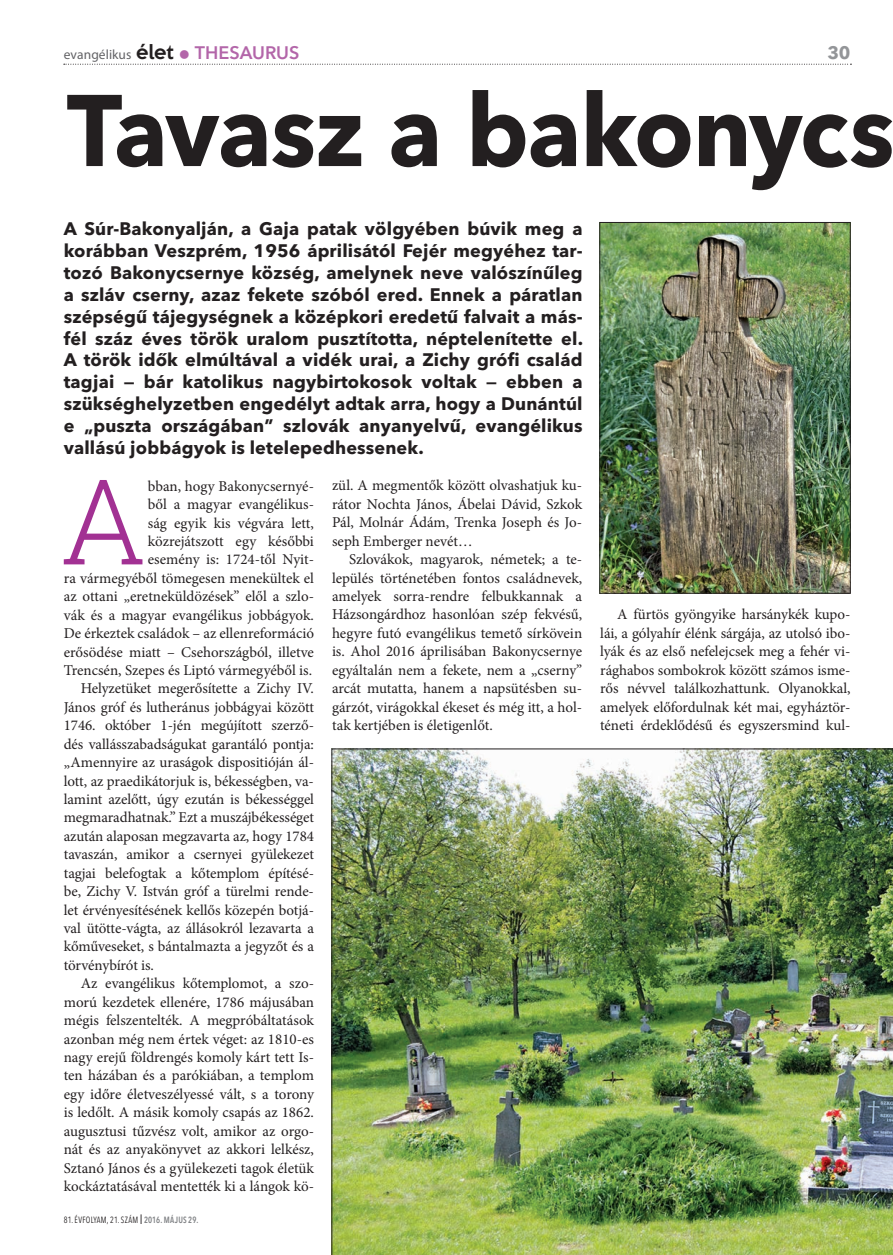
<style>
.page{position:relative;width:893px;height:1255px;background:#fff}
.page>*{position:absolute;margin:0;border:0;box-sizing:border-box;transform-origin:0 0}
.t1{font:300 118.65px "Roboto Slab";color:#a23193}
.t2{font:700 100.5px "Avenir Next LT Pro";letter-spacing:-.015em;color:#231f20;scale:.95 1}
.t3{font:700 18px/21.9px "Avenir Next LT Pro";letter-spacing:.01em;color:#231f20;text-align:justify}
.t4{font:700 18px "Avenir Next LT Pro";color:#939598}
.t5{font:15px/18.5px "Minion Pro";letter-spacing:-.005em;color:#231f20;text-align:justify}
.t6{font:13.5px "Myriad Pro";letter-spacing:.005em;color:#636366}
.t7{font:condensed 9px "Avenir Next LT Pro";letter-spacing:.03em;color:#231f20;scale:.9 1}
.s1{font-family:"Keep Calm";font-weight:500;font-size:18px;color:#231f20}
.s2{color:#b366a9}
.s3{font-family:"Avenir Next LT Pro";font-weight:600;font-size:18px;color:#b366a9}
.s4{font-size:13.5px}
.s5{font-weight:600;color:#808285}
</style>
<div class="page">
<svg style="left:64px;top:64px;width:787px;height:1px"></svg>
<img style="left:332px;top:748px;width:561px;height:506px">
<img style="left:602px;top:224px;width:246px;height:367px">
<div style="left:600px;top:222px;width:250px;height:371px;border:1px solid #231f20"></div>
<p class="t6" style="left:64px;top:46px;width:237px">evangélikus <span class="s1">élet</span> <span class="s2">●</span> <span class="s3">THESAURUS</span></p>
<p class="t4" style="left:827px;top:42px;width:25px">30</p>
<h2 class="t2" style="left:67px;top:69px;width:873px">Tavasz a bakonycs</h2>
<p class="t3" style="left:64px;top:217px;width:521px">A Súr-Bakonyalján, a Gaja patak völgyében búvik meg a korábban Veszprém, 1956 áprilisától Fejér megyéhez tar&shy;tozó Bakonycsernye község, amelynek neve valószínűleg a szláv cserny, azaz fekete szóból ered. Ennek a páratlan szépségű tájegységnek a középkori eredetű falvait a más&shy;fél száz éves török uralom pusztította, néptelenítette el.<br>A török idők elmúltával a vidék urai, a Zichy grófi család tagjai — bár katolikus nagybirtokosok voltak — ebben a szükséghelyzetben engedélyt adtak arra, hogy a Dunántúl e „puszta országában” szlovák anyanyelvű, evangélikus vallású jobbágyok is letelepedhessenek.</p>
<h1 class="t1" style="left:61px;top:440px;width:88px">A</h1>
<p class="t5" style="left:148px;top:476px;width:168px">bban, hogy Bakonycsernyé-</p>
<p class="t5" style="left:148px;top:495px;width:168px">ből a magyar evangélikus-</p>
<p class="t5" style="left:148px;top:513px;width:168px">ság egyik kis végvára lett,</p>
<p class="t5" style="left:148px;top:532px;width:168px">közrejátszott egy későbbi</p>
<p class="t5" style="left:148px;top:550px;width:168px">esemény is: 1724-től Nyit-</p>
<p class="t5" style="left:64px;top:569px;width:252px">ra vármegyéből tömegesen menekültek el</p>
<p class="t5" style="left:64px;top:587px;width:252px">az ottani „eretneküldözések” elől a szlo-</p>
<p class="t5" style="left:64px;top:605px;width:252px">vák és a magyar evangélikus jobbágyok.</p>
<p class="t5" style="left:64px;top:624px;width:252px">De érkeztek családok – az ellenreformáció</p>
<p class="t5" style="left:64px;top:642px;width:252px">erősödése miatt – Csehországból, illetve</p>
<p class="t5" style="left:64px;top:661px;width:250px">Trencsén, Szepes és Liptó vármegyéből is.</p>
<p class="t5" style="left:81px;top:679px;width:235px">Helyzetüket megerősítette a Zichy IV.</p>
<p class="t5" style="left:64px;top:697px;width:252px">János gróf és lutheránus jobbágyai között</p>
<p class="t5" style="left:64px;top:716px;width:252px">1746. október 1-jén megújított szerző-</p>
<p class="t5" style="left:64px;top:734px;width:252px">dés vallásszabadságukat garantáló pontja:</p>
<p class="t5" style="left:64px;top:753px;width:252px">„Amennyire az uraságok dispositióján ál-</p>
<p class="t5" style="left:64px;top:771px;width:252px">lott, az praedikátorjuk is, békességben, va-</p>
<p class="t5" style="left:64px;top:790px;width:252px">lamint azelőtt, úgy ezután is békességgel</p>
<p class="t5" style="left:64px;top:808px;width:252px">megmaradhatnak.” Ezt a muszájbékességet</p>
<p class="t5" style="left:64px;top:826px;width:252px">azután alaposan megzavarta az, hogy 1784</p>
<p class="t5" style="left:64px;top:845px;width:252px">tavaszán, amikor a csernyei gyülekezet</p>
<p class="t5" style="left:64px;top:863px;width:252px">tagjai belefogtak a kőtemplom építésé-</p>
<p class="t5" style="left:64px;top:882px;width:252px">be, Zichy V. István gróf a türelmi rende-</p>
<p class="t5" style="left:64px;top:900px;width:252px">let érvényesítésének kellős közepén botjá-</p>
<p class="t5" style="left:64px;top:919px;width:252px">val ütötte-vágta, az állásokról lezavarta a</p>
<p class="t5" style="left:64px;top:937px;width:252px">kőműveseket, s bántalmazta a jegyzőt és a</p>
<p class="t5" style="left:64px;top:955px;width:92px">törvénybírót is.</p>
<p class="t5" style="left:81px;top:974px;width:235px">Az evangélikus kőtemplomot, a szo-</p>
<p class="t5" style="left:64px;top:992px;width:252px">morú kezdetek ellenére, 1786 májusában</p>
<p class="t5" style="left:64px;top:1011px;width:252px">mégis felszentelték. A megpróbáltatások</p>
<p class="t5" style="left:64px;top:1029px;width:252px">azonban még nem értek véget: az 1810-es</p>
<p class="t5" style="left:64px;top:1047px;width:252px">nagy erejű földrengés komoly kárt tett Is-</p>
<p class="t5" style="left:64px;top:1066px;width:252px">ten házában és a parókiában, a templom</p>
<p class="t5" style="left:64px;top:1084px;width:252px">egy időre életveszélyessé vált, s a torony</p>
<p class="t5" style="left:64px;top:1103px;width:252px">is ledőlt. A másik komoly csapás az 1862.</p>
<p class="t5" style="left:64px;top:1121px;width:252px">augusztusi tűzvész volt, amikor az orgo-</p>
<p class="t5" style="left:64px;top:1140px;width:252px">nát és az anyakönyvet az akkori lelkész,</p>
<p class="t5" style="left:64px;top:1158px;width:252px">Sztanó János és a gyülekezeti tagok életük</p>
<p class="t5" style="left:64px;top:1176px;width:252px">kockáztatásával mentették ki a lángok kö-</p>
<p class="t7" style="left:64px;top:1214px;width:151px">81. ÉVFOLYAM, 21. SZÁM <span class="s4">I</span> <span class="s5">2016. MÁJUS 29.</span></p>
<p class="t5" style="left:332px;top:476px;width:252px">zül. A megmentők között olvashatjuk ku&shy;rátor Nochta János, Ábelai Dávid, Szkok Pál, Molnár Ádám, Trenka Joseph és Jo&shy;seph Emberger nevét…</p>
<p class="t5" style="left:332px;top:550px;width:252px;text-indent:17px">Szlovákok, magyarok, németek; a te&shy;lepülés történetében fontos családnevek, amelyek sorra-rendre felbukkannak a Házsongárdhoz hasonlóan szép fekvésű, hegyre futó evangélikus temető sírkövein is. Ahol 2016 áprilisában Bakonycsernye egyáltalán nem a fekete, nem a „cserny” arcát mutatta, hanem a napsütésben su&shy;gárzót, virágokkal ékeset és még itt, a hol&shy;tak kertjében is életigenlőt.</p>
<p class="t5" style="left:600px;top:605px;width:252px;text-indent:17px">A fürtös gyöngyike harsánykék kupo&shy;lái, a gólyahír élénk sárgája, az utolsó ibo&shy;lyák és az első nefelejcsek meg a fehér vi&shy;rághabos sombokrok között számos isme&shy;rős névvel találkozhattunk. Olyanokkal, amelyek előfordulnak két mai, egyháztör&shy;téneti érdeklődésű és egyszersmind kul-</p>
</div>
